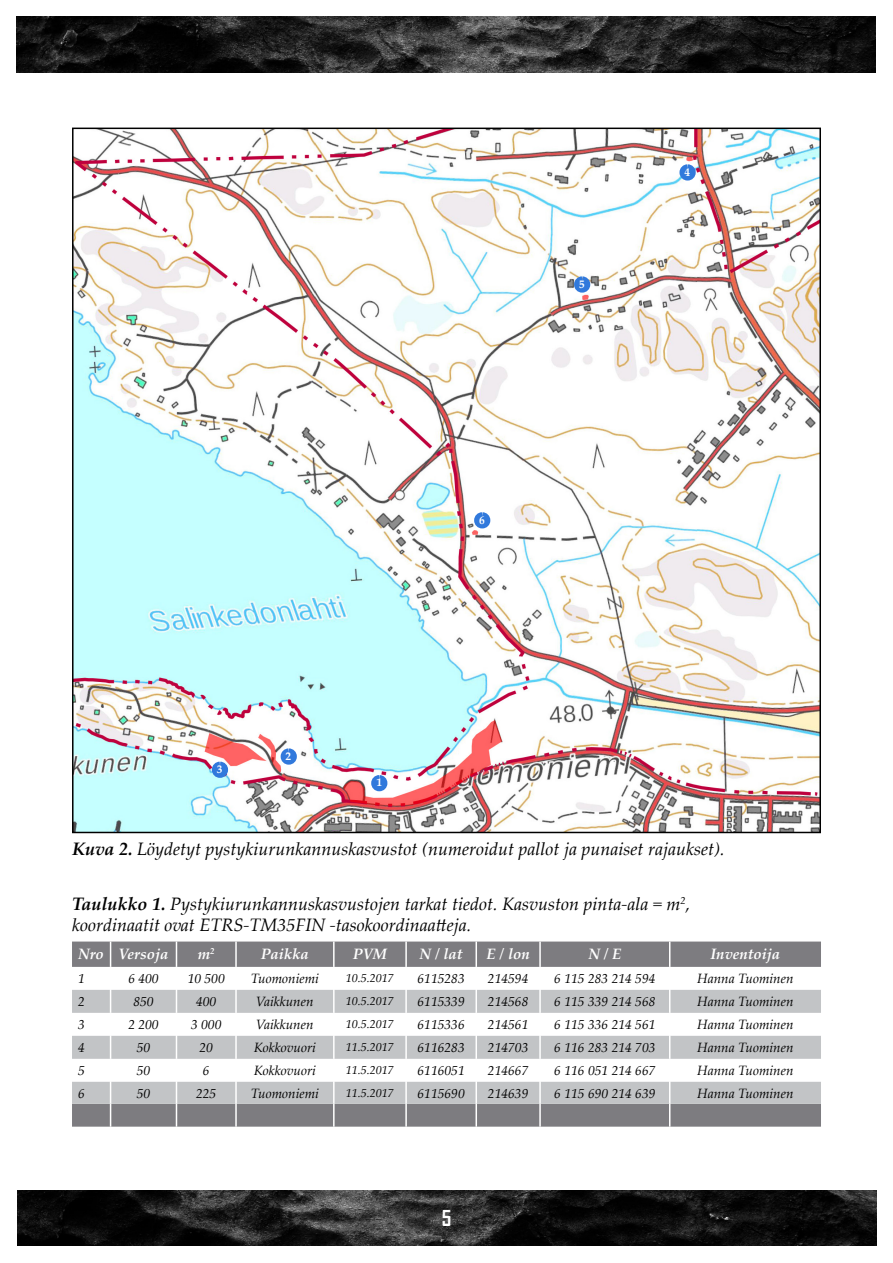
<style>
.page{position:relative;width:893px;height:1263px;background:#fff}
.page>*{position:absolute;margin:0;border:0;box-sizing:border-box;transform-origin:0 0}
.t1{font:700 21px "Agency FB";color:#fff}
.Perusteksti{font:italic 18px "Palatino Linotype";color:#000}
.t2{font:italic 700 15px "Palatino Linotype";color:#fff}
.t3{font:italic 13.5px "Palatino Linotype";color:#000}
.t4{font:italic 12px "Palatino Linotype";color:#000}
.t5{font:700 11.4px "Palatino Linotype";color:#fff}
.s1{font-weight:700}
</style>
<div class="page">
<img style="left:17px;top:17px;width:859px;height:55px">
<img style="left:17px;top:1191px;width:859px;height:55px">
<img style="left:75px;top:131px;width:743px;height:699px">
<svg style="left:371px;top:775px;width:16px;height:16px"></svg>
<svg style="left:281px;top:748px;width:16px;height:17px"></svg>
<svg style="left:212px;top:762px;width:16px;height:16px"></svg>
<svg style="left:72px;top:941px;width:749px;height:186px;fill:#7d7c80"></svg>
<svg style="left:72px;top:990px;width:749px;height:114px;fill:#c2c4c6"></svg>
<hr style="left:235px;top:941px;width:2px;height:26px;background:#fff">
<hr style="left:333px;top:941px;width:2px;height:26px;background:#fff">
<hr style="left:405px;top:941px;width:2px;height:26px;background:#fff">
<hr style="left:475px;top:941px;width:2px;height:26px;background:#fff">
<hr style="left:539px;top:941px;width:2px;height:26px;background:#fff">
<hr style="left:235px;top:967px;width:2px;height:23px;background:#fff">
<hr style="left:333px;top:967px;width:2px;height:23px;background:#fff">
<hr style="left:405px;top:967px;width:2px;height:23px;background:#fff">
<hr style="left:475px;top:967px;width:2px;height:23px;background:#fff">
<hr style="left:539px;top:967px;width:2px;height:23px;background:#fff">
<hr style="left:235px;top:990px;width:2px;height:23px;background:#fff">
<hr style="left:333px;top:990px;width:2px;height:23px;background:#fff">
<hr style="left:405px;top:990px;width:2px;height:23px;background:#fff">
<hr style="left:475px;top:990px;width:2px;height:23px;background:#fff">
<hr style="left:539px;top:990px;width:2px;height:23px;background:#fff">
<hr style="left:235px;top:1013px;width:2px;height:23px;background:#fff">
<hr style="left:333px;top:1013px;width:2px;height:23px;background:#fff">
<hr style="left:405px;top:1013px;width:2px;height:23px;background:#fff">
<hr style="left:475px;top:1013px;width:2px;height:23px;background:#fff">
<hr style="left:539px;top:1013px;width:2px;height:23px;background:#fff">
<hr style="left:235px;top:1036px;width:2px;height:23px;background:#fff">
<hr style="left:333px;top:1036px;width:2px;height:23px;background:#fff">
<hr style="left:405px;top:1036px;width:2px;height:23px;background:#fff">
<hr style="left:475px;top:1036px;width:2px;height:23px;background:#fff">
<hr style="left:539px;top:1036px;width:2px;height:23px;background:#fff">
<hr style="left:235px;top:1059px;width:2px;height:23px;background:#fff">
<hr style="left:333px;top:1059px;width:2px;height:23px;background:#fff">
<hr style="left:405px;top:1059px;width:2px;height:23px;background:#fff">
<hr style="left:475px;top:1059px;width:2px;height:23px;background:#fff">
<hr style="left:539px;top:1059px;width:2px;height:23px;background:#fff">
<hr style="left:235px;top:1082px;width:2px;height:22px;background:#fff">
<hr style="left:333px;top:1082px;width:2px;height:22px;background:#fff">
<hr style="left:405px;top:1082px;width:2px;height:22px;background:#fff">
<hr style="left:475px;top:1082px;width:2px;height:22px;background:#fff">
<hr style="left:539px;top:1082px;width:2px;height:22px;background:#fff">
<svg style="left:110px;top:941px;width:1px;height:186px"></svg>
<svg style="left:176px;top:941px;width:1px;height:186px"></svg>
<hr style="left:235px;top:1104px;width:2px;height:23px;background:#fff">
<hr style="left:333px;top:1104px;width:2px;height:23px;background:#fff">
<hr style="left:405px;top:1104px;width:2px;height:23px;background:#fff">
<hr style="left:475px;top:1104px;width:2px;height:23px;background:#fff">
<hr style="left:539px;top:1104px;width:2px;height:23px;background:#fff">
<svg style="left:669px;top:941px;width:1px;height:186px"></svg>
<svg style="left:679px;top:164px;width:17px;height:17px"></svg>
<svg style="left:574px;top:276px;width:16px;height:17px"></svg>
<svg style="left:474px;top:512px;width:16px;height:16px"></svg>
<p class="t5" style="left:217px;top:761px;width:7px">3</p>
<p class="t5" style="left:286px;top:748px;width:7px">2</p>
<p class="t5" style="left:376px;top:774px;width:7px">1</p>
<p class="t5" style="left:479px;top:512px;width:7px">6</p>
<p class="t5" style="left:579px;top:276px;width:7px">5</p>
<p class="t5" style="left:685px;top:164px;width:7px">4</p>
<p class="Perusteksti" style="left:72px;top:836px;width:654px"><span class="s1">Kuva 2.</span> Löydetyt pystykiurunkannuskasvustot (numeroidut pallot ja punaiset rajaukset).</p>
<p class="Perusteksti" style="left:72px;top:891px;width:620px"><span class="s1">Taulukko 1.</span> Pystykiurunkannuskasvustojen tarkat tiedot. Kasvuston pinta-ala = m<sup>2</sup>,</p>
<p class="Perusteksti" style="left:72px;top:912px;width:401px">koordinaatit ovat ETRS-TM35FIN -tasokoordinaatteja.</p>
<p class="t2" style="left:78px;top:943px;width:27px">Nro</p>
<p class="t2" style="left:119px;top:943px;width:51px">Versoja</p>
<p class="t2" style="left:198px;top:943px;width:18px">m<sup>2</sup></p>
<p class="t2" style="left:261px;top:943px;width:49px">Paikka</p>
<p class="t2" style="left:353px;top:943px;width:36px">PVM</p>
<p class="t2" style="left:420px;top:943px;width:45px">N / lat</p>
<p class="t2" style="left:487px;top:943px;width:45px">E / lon</p>
<p class="t2" style="left:588px;top:943px;width:35px">N / E</p>
<p class="t2" style="left:710px;top:943px;width:71px">Inventoija</p>
<p class="t3" style="left:78px;top:968px;width:8px">1</p>
<p class="t3" style="left:128px;top:968px;width:32px">6 400</p>
<p class="t3" style="left:188px;top:968px;width:39px">10 500</p>
<p class="t3" style="left:251px;top:968px;width:70px">Tuomoniemi</p>
<p class="t4" style="left:346px;top:969px;width:49px">10.5.2017</p>
<p class="t3" style="left:418px;top:968px;width:49px">6115283</p>
<p class="t3" style="left:488px;top:968px;width:42px">214594</p>
<p class="t3" style="left:554px;top:968px;width:103px">6 115 283 214 594</p>
<p class="t3" style="left:697px;top:968px;width:98px">Hanna Tuominen</p>
<p class="t3" style="left:78px;top:991px;width:8px">2</p>
<p class="t3" style="left:133px;top:991px;width:22px">850</p>
<p class="t3" style="left:196px;top:991px;width:22px">400</p>
<p class="t3" style="left:256px;top:991px;width:59px">Vaikkunen</p>
<p class="t4" style="left:346px;top:992px;width:49px">10.5.2017</p>
<p class="t3" style="left:418px;top:991px;width:49px">6115339</p>
<p class="t3" style="left:488px;top:991px;width:42px">214568</p>
<p class="t3" style="left:554px;top:991px;width:103px">6 115 339 214 568</p>
<p class="t3" style="left:697px;top:991px;width:98px">Hanna Tuominen</p>
<p class="t3" style="left:78px;top:1014px;width:8px">3</p>
<p class="t3" style="left:128px;top:1014px;width:32px">2 200</p>
<p class="t3" style="left:191px;top:1014px;width:32px">3 000</p>
<p class="t3" style="left:256px;top:1014px;width:59px">Vaikkunen</p>
<p class="t4" style="left:346px;top:1015px;width:49px">10.5.2017</p>
<p class="t3" style="left:418px;top:1014px;width:49px">6115336</p>
<p class="t3" style="left:488px;top:1014px;width:42px">214561</p>
<p class="t3" style="left:554px;top:1014px;width:103px">6 115 336 214 561</p>
<p class="t3" style="left:697px;top:1014px;width:98px">Hanna Tuominen</p>
<p class="t3" style="left:78px;top:1037px;width:8px">4</p>
<p class="t3" style="left:137px;top:1037px;width:15px">50</p>
<p class="t3" style="left:199px;top:1037px;width:15px">20</p>
<p class="t3" style="left:254px;top:1037px;width:64px">Kokkovuori</p>
<p class="t4" style="left:346px;top:1038px;width:49px">11.5.2017</p>
<p class="t3" style="left:418px;top:1037px;width:49px">6116283</p>
<p class="t3" style="left:488px;top:1037px;width:42px">214703</p>
<p class="t3" style="left:554px;top:1037px;width:103px">6 116 283 214 703</p>
<p class="t3" style="left:697px;top:1037px;width:98px">Hanna Tuominen</p>
<p class="t3" style="left:78px;top:1060px;width:8px">5</p>
<p class="t3" style="left:137px;top:1060px;width:15px">50</p>
<p class="t3" style="left:203px;top:1060px;width:8px">6</p>
<p class="t3" style="left:254px;top:1060px;width:64px">Kokkovuori</p>
<p class="t4" style="left:346px;top:1061px;width:49px">11.5.2017</p>
<p class="t3" style="left:418px;top:1060px;width:49px">6116051</p>
<p class="t3" style="left:488px;top:1060px;width:42px">214667</p>
<p class="t3" style="left:554px;top:1060px;width:103px">6 116 051 214 667</p>
<p class="t3" style="left:697px;top:1060px;width:98px">Hanna Tuominen</p>
<p class="t3" style="left:78px;top:1083px;width:8px">6</p>
<p class="t3" style="left:137px;top:1083px;width:15px">50</p>
<p class="t3" style="left:196px;top:1083px;width:22px">225</p>
<p class="t3" style="left:251px;top:1083px;width:70px">Tuomoniemi</p>
<p class="t4" style="left:346px;top:1084px;width:49px">11.5.2017</p>
<p class="t3" style="left:418px;top:1083px;width:49px">6115690</p>
<p class="t3" style="left:488px;top:1083px;width:42px">214639</p>
<p class="t3" style="left:554px;top:1083px;width:103px">6 115 690 214 639</p>
<p class="t3" style="left:697px;top:1083px;width:98px">Hanna Tuominen</p>
<h1 class="t1" style="left:442px;top:1205px;width:11px">5</h1>
</div>
